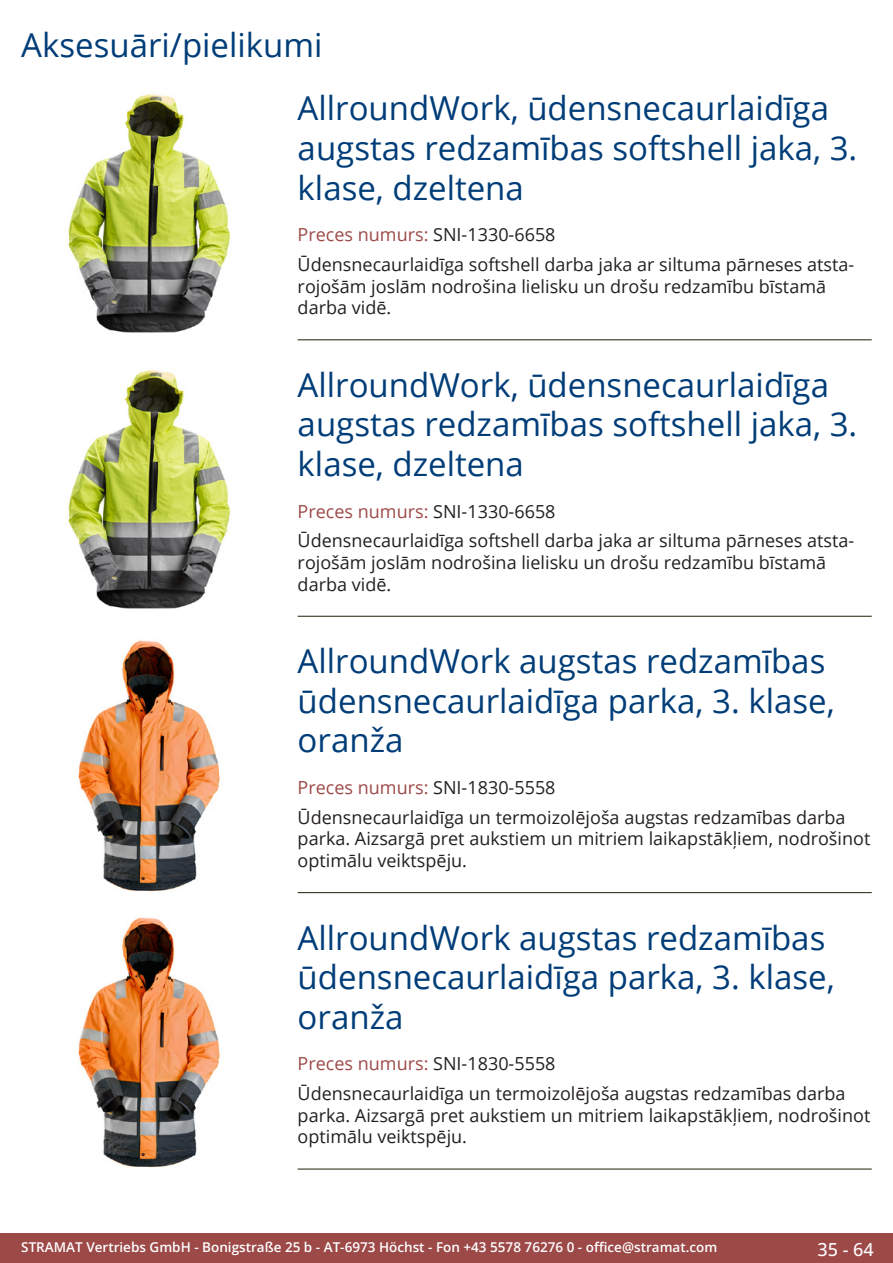
<style>
.page{position:relative;width:893px;height:1263px;background:#fff}
.page>*{position:absolute;margin:0;border:0;box-sizing:border-box;transform-origin:0 0}
.Produkttitel{font:33px/39.6px "Open Sans";color:#003d78}
.RastTitel{font:33px "Open Sans";color:#003d78}
.Beschreibung_Text{font:18px/21.6px "Open Sans";color:#231f20}
.TechDaten_Überschrif{font:18px "Open Sans";color:#9c4948}
.t1{font:500 18px "Open Sans";color:#fff}
.t2{font:600 13.5px "Open Sans";color:#fff}
.s1{color:#231f20}
</style>
<div class="page">
<div style="left:0;top:1233px;width:893px;height:30px;background:#9c4948"></div>
<hr style="left:298px;top:340px;width:574px;height:1px;background:#201d08">
<hr style="left:298px;top:616px;width:574px;height:1px;background:#201d08">
<hr style="left:298px;top:892px;width:574px;height:1px;background:#201d08">
<hr style="left:298px;top:1169px;width:574px;height:1px;background:#201d08">
<img style="left:68px;top:94px;width:162px;height:239px">
<img style="left:68px;top:370px;width:162px;height:239px">
<img style="left:78px;top:640px;width:142px;height:252px">
<img style="left:78px;top:917px;width:142px;height:251px">
<p class="RastTitel" style="left:21px;top:22px;width:303px">Aksesuāri/pielikumi</p>
<p class="Produkttitel" style="left:298px;top:88px;width:561px">AllroundWork, ūdensnecaurlaidīga augstas redzamības softshell jaka, 3. klase, dzeltena</p>
<p class="TechDaten_Überschrif" style="left:298px;top:222px;width:259px">Preces numurs: <span class="s1">SNI-1330-6658</span></p>
<p class="Beschreibung_Text" style="left:298px;top:253px;width:557px">Ūdensnecaurlaidīga softshell darba jaka ar siltuma pārneses atsta&shy;rojošām joslām nodrošina lielisku un drošu redzamību bīstamā darba vidē.</p>
<p class="Produkttitel" style="left:298px;top:364px;width:561px">AllroundWork, ūdensnecaurlaidīga augstas redzamības softshell jaka, 3. klase, dzeltena</p>
<p class="TechDaten_Überschrif" style="left:298px;top:499px;width:259px">Preces numurs: <span class="s1">SNI-1330-6658</span></p>
<p class="Beschreibung_Text" style="left:298px;top:530px;width:557px">Ūdensnecaurlaidīga softshell darba jaka ar siltuma pārneses atsta&shy;rojošām joslām nodrošina lielisku un drošu redzamību bīstamā darba vidē.</p>
<p class="Produkttitel" style="left:298px;top:640px;width:539px">AllroundWork augstas redzamības ūdensnecaurlaidīga parka, 3. klase, oranža</p>
<p class="TechDaten_Überschrif" style="left:298px;top:775px;width:259px">Preces numurs: <span class="s1">SNI-1830-5558</span></p>
<p class="Beschreibung_Text" style="left:298px;top:806px;width:574px">Ūdensnecaurlaidīga un termoizolējoša augstas redzamības darba parka. Aizsargā pret aukstiem un mitriem laikapstākļiem, nodrošinot optimālu veiktspēju.</p>
<p class="Produkttitel" style="left:298px;top:917px;width:539px">AllroundWork augstas redzamības ūdensnecaurlaidīga parka, 3. klase, oranža</p>
<p class="TechDaten_Überschrif" style="left:298px;top:1051px;width:259px">Preces numurs: <span class="s1">SNI-1830-5558</span></p>
<p class="Beschreibung_Text" style="left:298px;top:1082px;width:574px">Ūdensnecaurlaidīga un termoizolējoša augstas redzamības darba parka. Aizsargā pret aukstiem un mitriem laikapstākļiem, nodrošinot optimālu veiktspēju.</p>
<p class="t2" style="left:21px;top:1238px;width:698px">STRAMAT Vertriebs GmbH - Bonigstraße 25 b - AT-6973 Höchst - Fon +43 5578 76276 0 - office@stramat.com</p>
<p class="t1" style="left:817px;top:1237px;width:58px">35 - 64</p>
</div>
